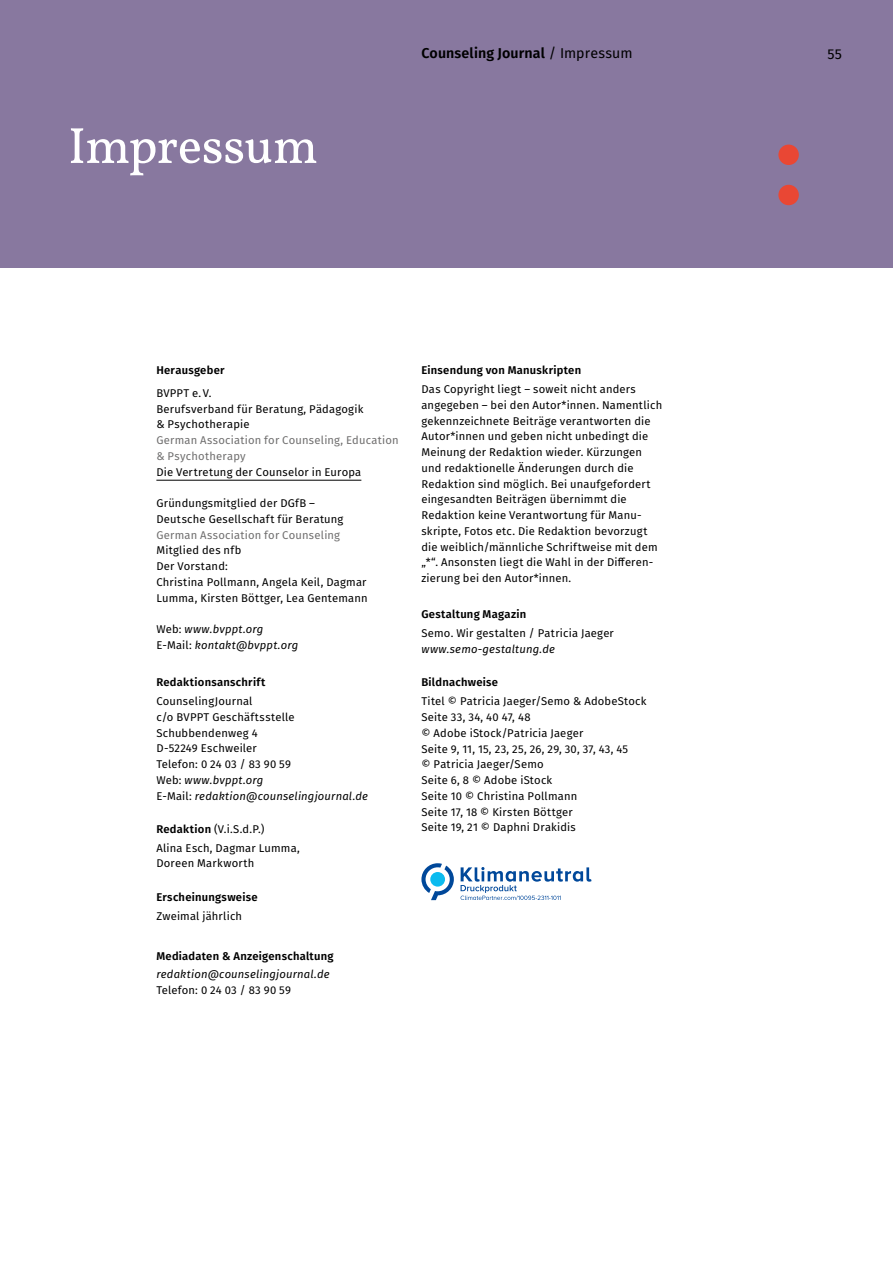
<style>
.page{position:relative;width:893px;height:1263px;background:#fff}
.page>*{position:absolute;margin:0;border:0;box-sizing:border-box;transform-origin:0 0}
.t1{font:51px "Vollkorn";letter-spacing:-.01em;color:#fff}
.t2{font:600 14.25px "Fira Sans";letter-spacing:.01em;color:#000}
.t3{font:14.25px "Fira Sans";color:#000}
.t4{font:11.25px/15.8px "Fira Sans";letter-spacing:.015em;color:#000}
.t5{font:600 11.25px "Fira Sans";letter-spacing:.02em;color:#000}
.t6{font:italic 11.25px/15.8px "Fira Sans";letter-spacing:.015em;color:#000}
.t7{font:11.25px/15.8px "Fira Sans";letter-spacing:.02em;color:#706f6f}
.s1{font-weight:400}
.s2{font-style:normal}
.s3{font-style:italic}
.s4{font-weight:600}
</style>
<div class="page">
<div style="left:0;top:0;width:893px;height:268px;background:#88789f"></div>
<hr style="left:156px;top:480px;width:205px;height:1px;background:#000">
<svg style="left:421px;top:863px;width:33px;height:37px"></svg>
<svg style="left:461px;top:867px;width:130px;height:33px"></svg>
<div style="left:778px;top:145px;width:21px;height:20px;background:#e94734;border-radius:50%"></div>
<div style="left:778px;top:185px;width:21px;height:20px;background:#e94734;border-radius:50%"></div>
<h1 class="t1" style="left:68px;top:108px;width:252px">Impressum</h1>
<p class="t2" style="left:421px;top:42px;width:213px">Counseling Journal <span class="s1">/ Impressum</span></p>
<p class="t3" style="left:827px;top:43px;width:16px">55</p>
<p class="t5" style="left:156px;top:361px;width:70px">Herausgeber</p>
<p class="t4" style="left:156px;top:385px;width:209px">BVPPT e.V.<br>Berufsverband für Beratung, Pädagogik &amp; Psychotherapie</p>
<p class="t7" style="left:156px;top:432px;width:244px">German Association for Counseling, Education &amp; Psychotherapy</p>
<p class="t4" style="left:156px;top:464px;width:206px">Die Vertretung der Counselor in Europa</p>
<p class="t4" style="left:156px;top:495px;width:189px">Gründungsmitglied der DGfB –<br>Deutsche Gesellschaft für Beratung</p>
<p class="t7" style="left:156px;top:527px;width:185px">German Association for Counseling</p>
<p class="t4" style="left:156px;top:542px;width:213px">Mitglied des nfb<br>Der Vorstand:<br>Christina Pollmann, Angela Keil, Dagmar<br>Lumma, Kirsten Böttger, Lea Gentemann</p>
<p class="t6" style="left:156px;top:621px;width:143px"><span class="s2">Web:</span> www.bvppt.org<br><span class="s2">E-Mail:</span> kontakt@bvppt.org</p>
<p class="t5" style="left:156px;top:673px;width:110px">Redaktionsanschrift</p>
<p class="t4" style="left:156px;top:693px;width:213px">CounselingJournal<br>c/o BVPPT Geschäftsstelle<br>Schubbendenweg 4<br>D-52249 Eschweiler<br>Telefon: 0 24 03 / 83 90 59<br>Web: <span class="s3">www.bvppt.org<br></span>E-Mail: <span class="s3">redaktion@counselingjournal.de</span></p>
<p class="t4" style="left:156px;top:819px;width:145px;line-height:18.8px"><span class="s4">Redaktion</span> (V.i.S.d.P.)<br>Alina Esch, Dagmar Lumma,</p>
<p class="t4" style="left:156px;top:855px;width:100px">Doreen Markworth</p>
<p class="t5" style="left:156px;top:888px;width:103px">Erscheinungsweise</p>
<p class="t4" style="left:156px;top:908px;width:87px">Zweimal jährlich</p>
<p class="t5" style="left:156px;top:946px;width:179px">Mediadaten &amp; Anzeigenschaltung</p>
<p class="t6" style="left:156px;top:966px;width:175px">redaktion@counselingjournal.de</p>
<p class="t4" style="left:156px;top:982px;width:136px">Telefon: 0 24 03 / 83 90 59</p>
<p class="t5" style="left:421px;top:361px;width:161px">Einsendung von Manuskripten</p>
<p class="t4" style="left:421px;top:381px;width:242px">Das Copyright liegt – soweit nicht anders angegeben – bei den Autor*innen. Namentlich gekennzeichnete Beiträge verantworten die Autor*innen und geben nicht unbedingt die Meinung der Redaktion wieder. Kürzungen und redaktionelle Änderungen durch die Redaktion sind möglich. Bei unaufgefordert eingesandten Beiträgen übernimmt die Redaktion keine Verantwortung für Manu&shy;skripte, Fotos etc. Die Redaktion bevorzugt die weiblich/männliche Schriftweise mit dem „*“. Ansonsten liegt die Wahl in der Differen-- zierung bei den Autor*innen.</p>
<p class="t5" style="left:421px;top:605px;width:106px">Gestaltung Magazin</p>
<p class="t4" style="left:421px;top:625px;width:194px">Semo. Wir gestalten / Patricia Jaeger</p>
<p class="t6" style="left:421px;top:641px;width:135px">www.semo-gestaltung.de</p>
<p class="t5" style="left:421px;top:673px;width:78px">Bildnachweise</p>
<p class="t4" style="left:421px;top:693px;width:227px">Titel © Patricia Jaeger/Semo &amp; AdobeStock<br>Seite 33, 34, 40 47, 48<br>© Adobe iStock/Patricia Jaeger<br>Seite 9, 11, 15, 23, 25, 26, 29, 30, 37, 43, 45<br>© Patricia Jaeger/Semo<br>Seite 6, 8 © Adobe iStock<br>Seite 10 © Christina Pollmann<br>Seite 17, 18 © Kirsten Böttger<br>Seite 19, 21 © Daphni Drakidis</p>
</div>
